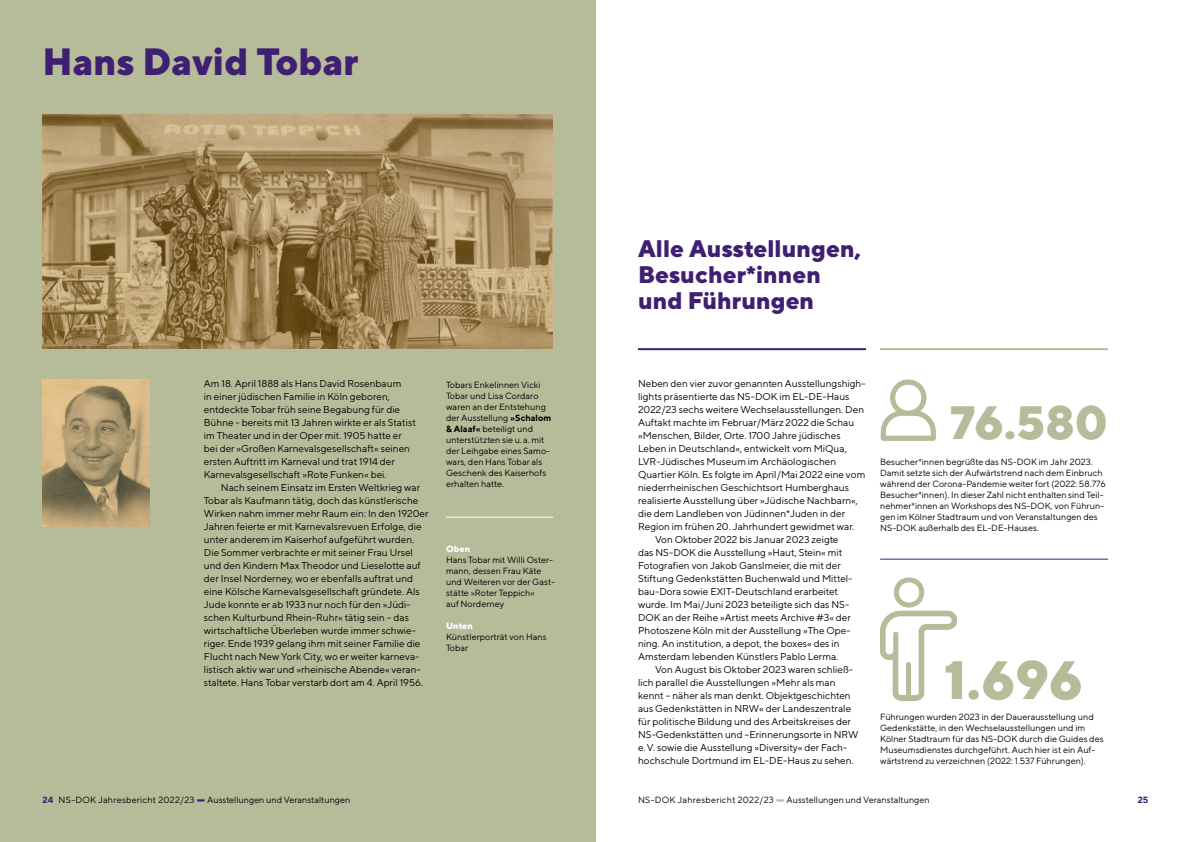
<style>
.page{position:relative;width:1191px;height:842px;background:#fff}
.page>*{position:absolute;margin:0;border:0;box-sizing:border-box;transform-origin:0 0}
.t1{font:800 54px "TT Norms";color:#b6bb99}
.t2{font:800 46.7px "TT Norms";color:#b6bb99}
.t3{font:800 38px "TT Norms";color:#3f1f71}
.t4{font:32.8px "TT Norms";color:#b6bb99;scale:.36 1}
.t5{font:32.8px "TT Norms";color:#3f1f71;scale:.36 1}
.t6{font:800 24px/26px "TT Norms";color:#3f1f71}
.t7{font:10px/13px "TT Norms";color:#000}
.t8{font:9px/11px "TT Norms";color:#000}
.t9{font:9px "TT Norms";letter-spacing:.025em;color:#000}
.t10{font:800 9px "TT Norms";color:#fff}
.t11{font:700 9px "TT Norms";color:#3f1f71}
.s1{font-weight:700}
.s2{font-weight:700;color:#3f1f71}
</style>
<div class="page">
<div style="left:0;top:0;width:595px;height:842px;background:#b6bb99"></div>
<hr style="left:446px;top:517px;width:107px;height:1px;background:#fff">
<hr style="left:638px;top:348px;width:228px;height:2px;background:#3f1f71">
<hr style="left:880px;top:348px;width:228px;height:2px;background:#b6bb99">
<hr style="left:880px;top:559px;width:228px;height:1px;background:#3f1f71">
<img style="left:43px;top:379px;width:106px;height:147px">
<img style="left:43px;top:114px;width:510px;height:234px">
<svg style="left:880px;top:379px;width:56px;height:62px"></svg>
<svg style="left:880px;top:577px;width:78px;height:124px"></svg>
<h3 class="t3" style="left:42px;top:37px;width:318px">Hans David Tobar</h3>
<p class="t7" style="left:204px;top:377px;width:213px">Am 18. April 1888 als Hans David Rosenbaum<br>in einer jüdischen Familie in Köln geboren, entdeckte Tobar früh seine Begabung für die Bühne - bereits mit 13 Jahren wirkte er als Statist im Theater und in der Oper mit. 1905 hatte er bei der »Großen Karnevalsgesellschaft« seinen ersten Auftritt im Karneval und trat 1914 der Karnevalsgesellschaft »Rote Funken« bei.</p>
<p class="t7" style="left:204px;top:481px;width:226px;text-indent:17px">Nach seinem Einsatz im Ersten Weltkrieg war Tobar als Kaufmann tätig, doch das künstlerische Wirken nahm immer mehr Raum ein: In den 1920er Jahren feierte er mit Karnevalsrevuen Erfolge, die unter anderem im Kaiserhof aufgeführt wurden.<br>Die Sommer verbrachte er mit seiner Frau Ursel und den Kindern Max Theodor und Lieselotte auf der Insel Norderney, wo er ebenfalls auftrat und eine Kölsche Karnevalsgesellschaft gründete. Als Jude konnte er ab 1933 nur noch für den »Jüdi&shy;schen Kulturbund Rhein-Ruhr« tätig sein – das wirtschaftliche Überleben wurde immer schwie&shy;riger. Ende 1939 gelang ihm mit seiner Familie die Flucht nach New York City, wo er weiter karneva&shy;listisch aktiv war und »rheinische Abende« veran&shy;staltete. Hans Tobar verstarb dort am 4. April 1956.</p>
<p class="t8" style="left:446px;top:379px;width:107px">Tobars Enkelinnen Vicki<br>Tobar und Lisa Cordaro waren an der Entstehung der Ausstellung <span class="s1">»Schalom &amp; Alaaf«</span> beteiligt und unterstützten sie u.a. mit der Leihgabe eines Samo&shy;wars, den Hans Tobar als<br>Geschenk des Kaiserhofs erhalten hatte.</p>
<p class="t10" style="left:446px;top:543px;width:26px">Oben</p>
<p class="t8" style="left:446px;top:554px;width:110px">Hans Tobar mit Willi Oster&shy;mann, dessen Frau Käte und Weiteren vor der Gast&shy;stätte »Roter Teppich«<br>auf Norderney</p>
<p class="t10" style="left:446px;top:620px;width:28px">Unten</p>
<p class="t8" style="left:446px;top:631px;width:102px">Künstlerporträt von Hans<br>Tobar</p>
<p class="t9" style="left:43px;top:794px;width:153px"><span class="s2">24</span> NS-DOK Jahresbericht 2022/23</p>
<h3 class="t5" style="left:197px;top:778px;width:25px">—</h3>
<p class="t8" style="left:207px;top:794px;width:145px">Ausstellungen und Veranstaltungen</p>
<h3 class="t6" style="left:638px;top:235px;width:225px">Alle Ausstellungen,<br>Besucher*innen und Führungen</h3>
<p class="t7" style="left:638px;top:377px;width:229px">Neben den vier zuvor genannten Ausstellungshigh-</p>
<p class="t7" style="left:638px;top:390px;width:213px">lights präsentierte das NS-DOK im EL-DE-Haus</p>
<p class="t7" style="left:638px;top:403px;width:228px">2022/23 sechs weitere Wechselausstellungen. Den</p>
<p class="t7" style="left:638px;top:416px;width:218px">Auftakt machte im Februar/März 2022 die Schau</p>
<p class="t7" style="left:638px;top:429px;width:204px">»Menschen, Bilder, Orte. 1700 Jahre jüdisches</p>
<p class="t7" style="left:638px;top:442px;width:210px">Leben in Deutschland«, entwickelt vom MiQua,</p>
<p class="t7" style="left:638px;top:455px;width:200px">LVR-Jüdisches Museum im Archäologischen</p>
<p class="t7" style="left:638px;top:468px;width:229px">Quartier Köln. Es folgte im April/Mai 2022 eine vom</p>
<p class="t7" style="left:638px;top:481px;width:212px">niederrheinischen Geschichtsort Humberghaus</p>
<p class="t7" style="left:638px;top:494px;width:221px">realisierte Ausstellung über »Jüdische Nachbarn«,</p>
<p class="t7" style="left:638px;top:507px;width:209px">die dem Landleben von Jüdinnen*Juden in der</p>
<p class="t7" style="left:638px;top:520px;width:218px">Region im frühen 20. Jahrhundert gewidmet war.</p>
<p class="t7" style="left:655px;top:533px;width:185px">Von Oktober 2022 bis Januar 2023 zeigte</p>
<p class="t7" style="left:638px;top:546px;width:206px">das NS-DOK die Ausstellung »Haut, Stein« mit</p>
<p class="t7" style="left:638px;top:559px;width:204px">Fotografien von Jakob Ganslmeier, die mit der</p>
<p class="t7" style="left:638px;top:572px;width:216px">Stiftung Gedenkstätten Buchenwald und Mittel-</p>
<p class="t7" style="left:638px;top:585px;width:202px">bau-Dora sowie EXIT-Deutschland erarbeitet</p>
<p class="t7" style="left:638px;top:598px;width:213px">wurde. Im Mai/Juni 2023 beteiligte sich das NS-</p>
<p class="t7" style="left:638px;top:611px;width:214px">DOK an der Reihe »Artist meets Archive #3« der</p>
<p class="t7" style="left:638px;top:624px;width:214px">Photoszene Köln mit der Ausstellung »The Ope-</p>
<p class="t7" style="left:638px;top:637px;width:203px">ning. An institution, a depot, the boxes« des in</p>
<p class="t7" style="left:638px;top:650px;width:202px">Amsterdam lebenden Künstlers Pablo Lerma.</p>
<p class="t7" style="left:655px;top:663px;width:199px">Von August bis Oktober 2023 waren schließ-</p>
<p class="t7" style="left:638px;top:676px;width:199px">lich parallel die Ausstellungen »Mehr als man</p>
<p class="t7" style="left:638px;top:689px;width:214px">kennt – näher als man denkt. Objektgeschichten</p>
<p class="t7" style="left:638px;top:702px;width:215px">aus Gedenkstätten in NRW« der Landeszentrale</p>
<p class="t7" style="left:638px;top:715px;width:214px">für politische Bildung und des Arbeitskreises der</p>
<p class="t7" style="left:638px;top:728px;width:222px">NS-Gedenkstätten und –Erinnerungsorte in NRW</p>
<p class="t7" style="left:638px;top:741px;width:211px">e.V. sowie die Ausstellung »Diversity« der Fach-</p>
<p class="t7" style="left:638px;top:754px;width:217px">hochschule Dortmund im EL-DE-Haus zu sehen.</p>
<h2 class="t2" style="left:950px;top:392px;width:160px">76.580</h2>
<p class="t8" style="left:880px;top:457px;width:227px">Besucher*innen begrüßte das NS-DOK im Jahr 2023.<br>Damit setzte sich der Aufwärtstrend nach dem Einbruch während der Corona-Pandemie weiter fort (2022: 58.776<br>Besucher*innen). In dieser Zahl nicht enthalten sind Teil&shy;nehmer*innen an Workshops des NS-DOK, von Führun&shy;gen im Kölner Stadtraum und von Veranstaltungen des NS-DOK außerhalb des EL-DE-Hauses.</p>
<h1 class="t1" style="left:944px;top:645px;width:140px">1.696</h1>
<p class="t8" style="left:880px;top:711px;width:225px">Führungen wurden 2023 in der Dauerausstellung und Gedenkstätte, in den Wechselausstellungen und im Kölner Stadtraum für das NS-DOK durch die Guides des Museumsdienstes durchgeführt. Auch hier ist ein Auf&shy;wärtstrend zu verzeichnen (2022: 1.537 Führungen).</p>
<p class="t9" style="left:638px;top:794px;width:137px">NS-DOK Jahresbericht 2022/23</p>
<h3 class="t4" style="left:776px;top:778px;width:25px">—</h3>
<p class="t8" style="left:786px;top:794px;width:145px">Ausstellungen und Veranstaltungen</p>
<p class="t11" style="left:1137px;top:794px;width:12px">25</p>
</div>
